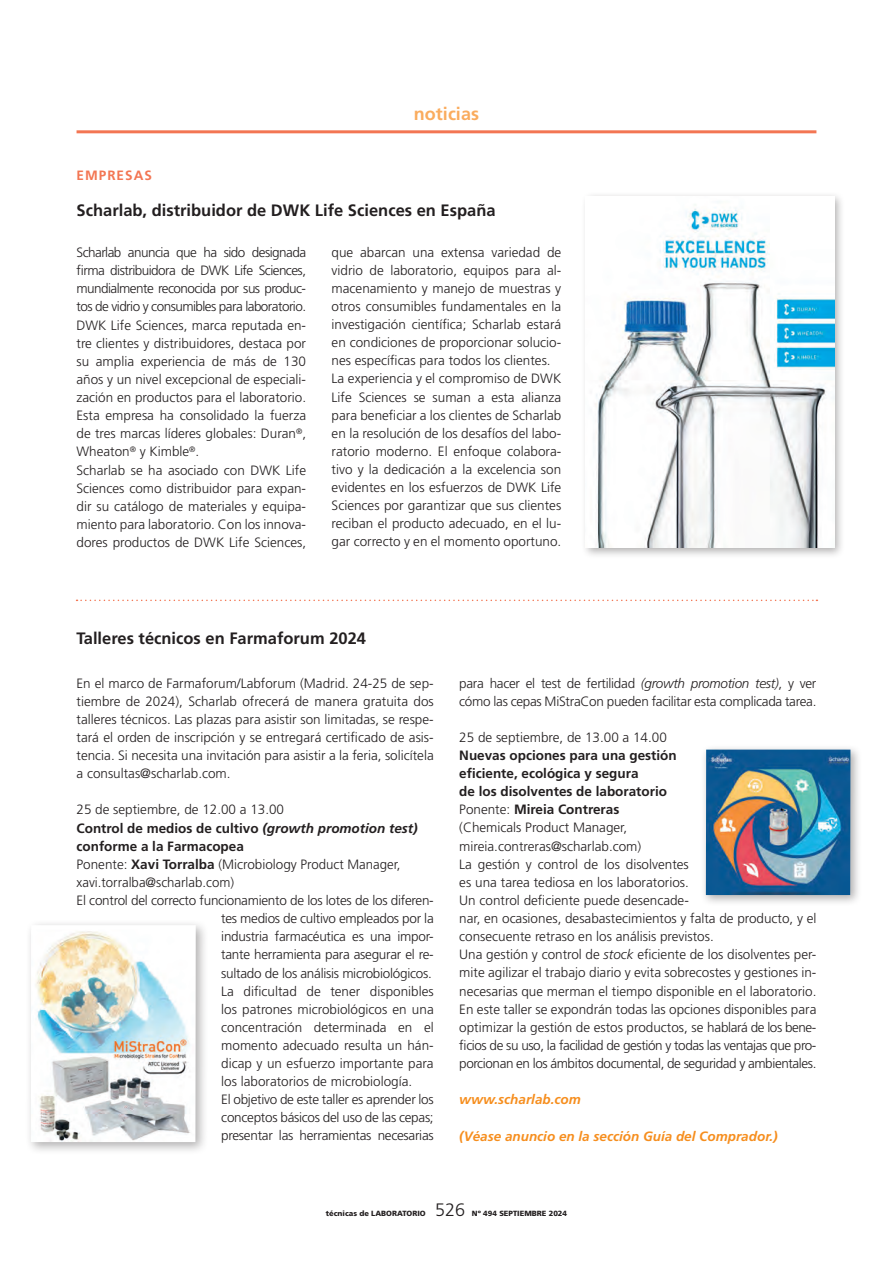
<style>
.page{position:relative;width:893px;height:1263px;background:#fff}
.page>*{position:absolute;margin:0;border:0;box-sizing:border-box;transform-origin:0 0}
.t1{font:700 18px "Frutiger";color:#faac5e}
.t2{font:300 18px "Frutiger";color:#231f20}
.Titolet_NOT{font:700 16.5px "Frutiger";color:#231f20}
.Texto_base_TL{font:300 13.5px/18.1px "Frutiger";color:#231f20;text-align:justify}
.Texto_base_TL-2{font:700 13.5px/18.1px "Frutiger";color:#231f20}
.Texto_base_TL-3{font:300 13.5px/18.1px "Frutiger";letter-spacing:-.02em;color:#231f20}
.www_NOT{font:italic 700 13.5px "Frutiger";color:#f68e1e}
.Empresa_NOT{font:700 13.5px "Frutiger";letter-spacing:.075em;color:#f37653}
.t3{font:900 7.5px "Frutiger";color:#231f20}
.s1{font-style:italic}
.s2{font-weight:700}
.s3{font-weight:300}
</style>
<div class="page">
<hr style="left:77px;top:130px;width:739px;height:3px;background:#f37653">
<svg style="left:77px;top:600px;width:740px;height:1px"></svg>
<div style="left:581px;top:191px;width:264px;height:367px;background:#231f20;opacity:.35"></div>
<img style="left:586px;top:196px;width:248px;height:351px">
<div style="left:25px;top:919px;width:184px;height:236px;background:#231f20;opacity:.35"></div>
<div style="left:31px;top:925px;width:165px;height:217px;background:#fff"></div>
<img style="left:35px;top:931px;width:155px;height:211px">
<div style="left:700px;top:744px;width:162px;height:162px;background:#231f20;opacity:.35"></div>
<img style="left:706px;top:750px;width:144px;height:145px">
<h1 class="t1" style="left:414px;top:103px;width:66px">noticias</h1>
<p class="Empresa_NOT" style="left:77px;top:167px;width:77px">EMPRESAS</p>
<p class="Titolet_NOT" style="left:77px;top:201px;width:421px">Scharlab, distribuidor de DWK Life Sciences en España</p>
<p class="Texto_base_TL" style="left:76px;top:243px;width:231px">Scharlab anuncia que ha sido designada firma distribuidora de DWK Life Sciences, mundialmente reconocida por sus produc&shy;tos de vidrio y consumibles para laboratorio.</p>
<p class="Texto_base_TL" style="left:76px;top:316px;width:231px">DWK Life Sciences, marca reputada en&shy;tre clientes y distribuidores, destaca por su amplia experiencia de más de 130 años y un nivel excepcional de especiali&shy;zación en productos para el laboratorio.<br>Esta empresa ha consolidado la fuerza de tres marcas líderes globales: Duran<sup>®</sup>, Wheaton<sup>®</sup> y Kimble<sup>®</sup>.</p>
<p class="Texto_base_TL" style="left:76px;top:461px;width:231px">Scharlab se ha asociado con DWK Life Sciences como distribuidor para expan&shy;dir su catálogo de materiales y equipa&shy;miento para laboratorio. Con los innova&shy;dores productos de DWK Life Sciences,</p>
<p class="Texto_base_TL" style="left:332px;top:243px;width:231px">que abarcan una extensa variedad de vidrio de laboratorio, equipos para al&shy;macenamiento y manejo de muestras y otros consumibles fundamentales en la investigación científica; Scharlab estará en condiciones de proporcionar solucio&shy;nes específicas para todos los clientes.</p>
<p class="Texto_base_TL" style="left:332px;top:370px;width:231px">La experiencia y el compromiso de DWK Life Sciences se suman a esta alianza para beneficiar a los clientes de Scharlab en la resolución de los desafíos del labo&shy;ratorio moderno. El enfoque colabora&shy;tivo y la dedicación a la excelencia son evidentes en los esfuerzos de DWK Life Sciences por garantizar que sus clientes reciban el producto adecuado, en el lu&shy;gar correcto y en el momento oportuno.</p>
<p class="Titolet_NOT" style="left:77px;top:629px;width:291px">Talleres técnicos en Farmaforum 2024</p>
<p class="Texto_base_TL" style="left:77px;top:674px;width:359px">En el marco de Farmaforum/Labforum (Madrid. 24-25 de sep&shy;tiembre de 2024), Scharlab ofrecerá de manera gratuita dos talleres técnicos. Las plazas para asistir son limitadas, se respe&shy;tará el orden de inscripción y se entregará certificado de asis&shy;tencia. Si necesita una invitación para asistir a la feria, solicítela a consultas@scharlab.com.</p>
<p class="Texto_base_TL" style="left:77px;top:801px;width:209px">25 de septiembre, de 12.00 a 13.00</p>
<p class="Texto_base_TL-2" style="left:77px;top:819px;width:343px">Control de medios de cultivo <span class="s1">(growth promotion test) </span>conforme a la Farmacopea</p>
<p class="Texto_base_TL" style="left:77px;top:855px;width:326px">Ponente: <span class="s2">Xavi Torralba</span> (Microbiology Product Manager,</p>
<p class="Texto_base_TL" style="left:77px;top:873px;width:159px">xavi.torralba@scharlab.com)</p>
<p class="Texto_base_TL" style="left:221px;top:891px;width:214px;text-indent:-145px">El control del correcto funcionamiento de los lotes de los diferen&shy;tes medios de cultivo empleados por la industria farmacéutica es una impor&shy;tante herramienta para asegurar el re&shy;sultado de los análisis microbiológicos.</p>
<p class="Texto_base_TL" style="left:221px;top:982px;width:214px">La dificultad de tener disponibles los patrones microbiológicos en una concentración determinada en el momento adecuado resulta un hán&shy;dicap y un esfuerzo importante para los laboratorios de microbiología.</p>
<p class="Texto_base_TL" style="left:221px;top:1090px;width:214px">El objetivo de este taller es aprender los conceptos básicos del uso de las cepas; presentar las herramientas necesarias</p>
<p class="Texto_base_TL-3" style="left:459px;top:674px;width:359px">para hacer el test de fertilidad <span class="s1">(growth promotion test)</span>, y ver cómo las cepas MiStraCon pueden facilitar esta complicada tarea.</p>
<p class="Texto_base_TL" style="left:459px;top:728px;width:209px">25 de septiembre, de 13.00 a 14.00</p>
<p class="Texto_base_TL-2" style="left:459px;top:746px;width:219px">Nuevas opciones para una gestión eficiente, ecológica y segura</p>
<p class="Texto_base_TL-2" style="left:459px;top:782px;width:209px">de los disolventes de laboratorio</p>
<p class="Texto_base_TL-2" style="left:459px;top:800px;width:162px"><span class="s3">Ponente:</span> Mireia Contreras</p>
<p class="Texto_base_TL" style="left:459px;top:819px;width:170px">(Chemicals Product Manager,</p>
<p class="Texto_base_TL" style="left:459px;top:837px;width:184px">mireia.contreras@scharlab.com)</p>
<p class="Texto_base_TL" style="left:459px;top:855px;width:359px;text-align:left">La gestión y control de los disolventes<br>es una tarea tediosa en los laboratorios.<br>Un control deficiente puede desencade-<br>nar, en ocasiones, desabastecimientos y falta de producto, y el consecuente retraso en los análisis previstos.</p>
<p class="Texto_base_TL" style="left:459px;top:945px;width:359px">Una gestión y control de <span class="s1">stock</span> eficiente de los disolventes per&shy;mite agilizar el trabajo diario y evita sobrecostes y gestiones in&shy;necesarias que merman el tiempo disponible en el laboratorio.</p>
<p class="Texto_base_TL" style="left:459px;top:1000px;width:359px">En este taller se expondrán todas las opciones disponibles para optimizar la gestión de estos productos, se hablará de los bene&shy;ficios de su uso, la facilidad de gestión y todas las ventajas que pro&shy;porcionan en los ámbitos documental, de seguridad y ambientales.</p>
<p class="www_NOT" style="left:459px;top:1092px;width:123px">www.scharlab.com</p>
<p class="www_NOT" style="left:459px;top:1128px;width:320px">(Véase anuncio en la sección Guía del Comprador.)</p>
<p class="t3" style="left:326px;top:1209px;width:101px">técnicas de LABORATORIO</p>
<h1 class="t2" style="left:435px;top:1200px;width:32px">526</h1>
<p class="t3" style="left:472px;top:1209px;width:97px">Nº 494 SEPTIEMBRE 2024</p>
</div>
